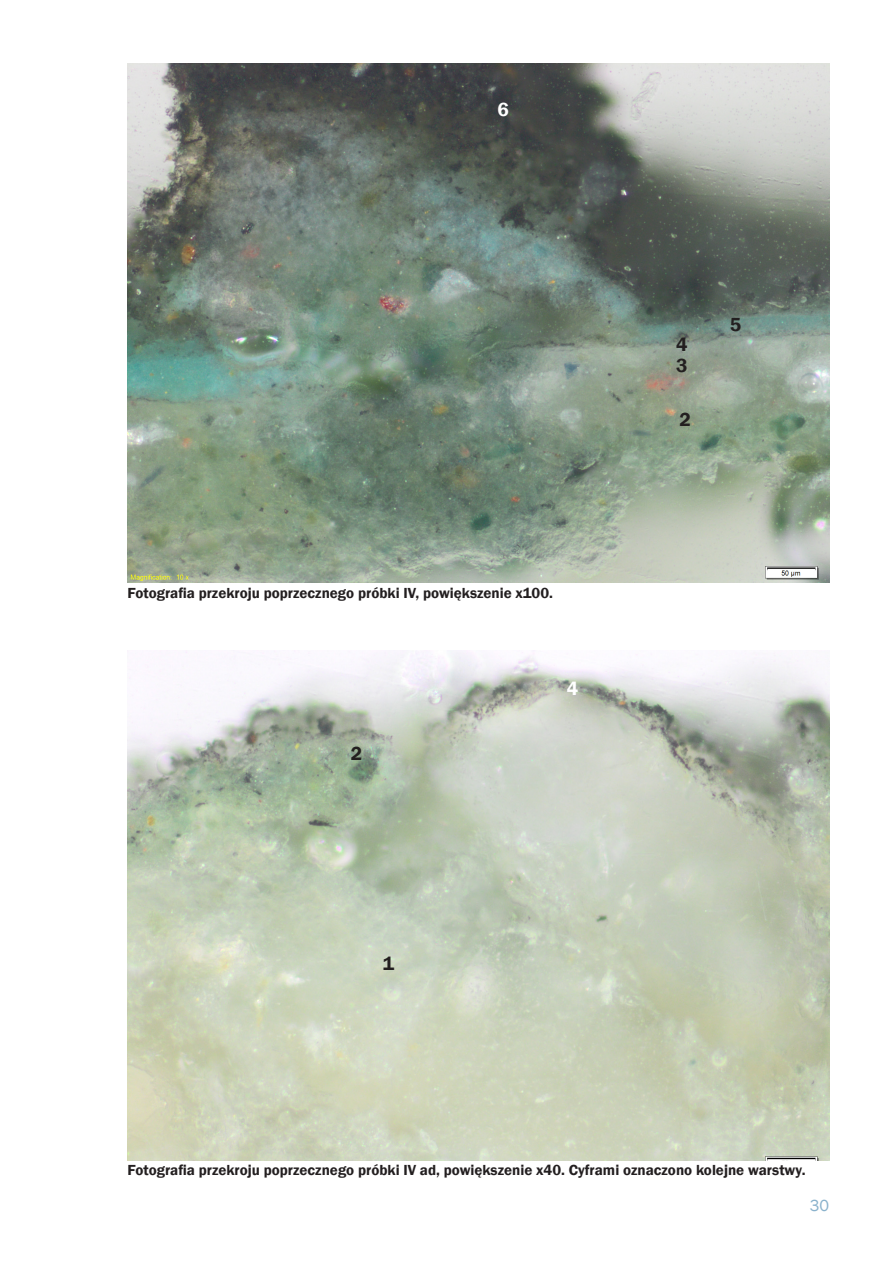
<style>
.page{position:relative;width:893px;height:1263px;background:#fff}
.page>*{position:absolute;margin:0;border:0;box-sizing:border-box;transform-origin:0 0}
.t1{font:600 19.5px "Franklin Gothic";color:#231f20}
.t2{font:600 19.5px "Franklin Gothic";color:#fff}
.t3{font:16.5px "Franklin Gothic";color:#8ab2cc}
.t4{font:600 15px "Franklin Gothic";color:#231f20}
</style>
<div class="page">
<img style="left:127px;top:64px;width:702px;height:519px">
<img style="left:128px;top:651px;width:701px;height:509px">
<h1 class="t2" style="left:497px;top:97px;width:13px">6</h1>
<p class="t4" style="left:127px;top:583px;width:427px">Fotografia przekroju poprzecznego próbki IV, powiększenie x100.</p>
<h1 class="t1" style="left:351px;top:741px;width:13px">2</h1>
<h1 class="t2" style="left:567px;top:676px;width:13px">4</h1>
<h1 class="t1" style="left:383px;top:952px;width:13px">1</h1>
<h1 class="t1" style="left:676px;top:332px;width:13px">4</h1>
<h1 class="t1" style="left:676px;top:354px;width:13px">3</h1>
<h1 class="t1" style="left:680px;top:408px;width:13px">2</h1>
<h1 class="t1" style="left:730px;top:312px;width:13px">5</h1>
<p class="t4" style="left:128px;top:1160px;width:680px">Fotografia przekroju poprzecznego próbki IV ad, powiększenie x40. Cyframi oznaczono kolejne warstwy.</p>
<p class="t3" style="left:810px;top:1195px;width:21px">30</p>
</div>
